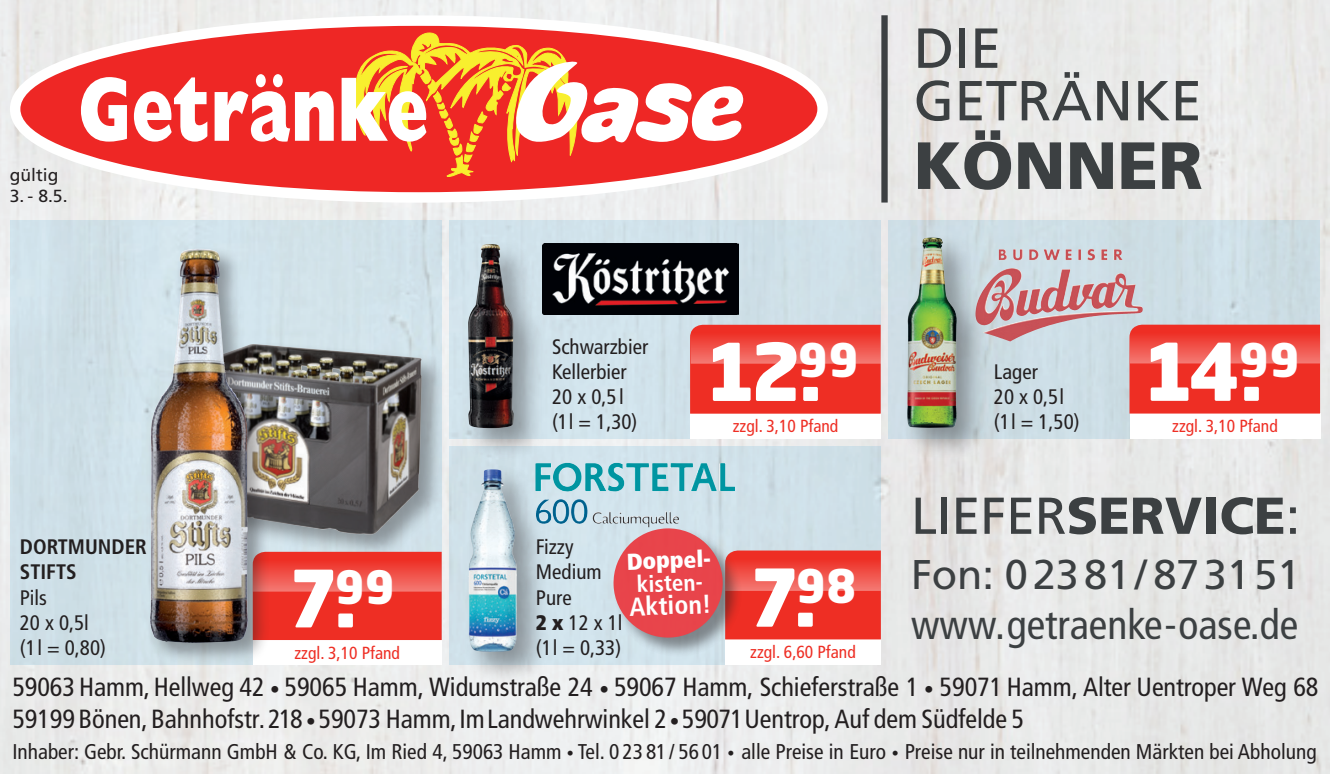
<style>
.page{position:relative;width:1330px;height:774px;background:#fff}
.page>*{position:absolute;margin:0;border:0;box-sizing:border-box;transform-origin:0 0}
.t1{font:900 78.4px "Neo Tech Std";color:#fff}
.t2{font:900 77.7px "Neo Tech Std";color:#fff}
.t3{font:900 66.5px "Frutiger";color:#3c4042}
.t4{font:56.35px/52.5px "Frutiger";color:#3c4042}
.t5{font:51.8px "Frutiger";color:#3c4042}
.t6{font:900 45.85px "Neo Tech Std";color:#fff}
.t7{font:condensed 41.65px "Frutiger";color:#3c4042}
.t8{font:41.65px "Frutiger";color:#3c4042}
.t9{font:condensed 26.25px/31.5px "Frutiger LT";letter-spacing:-.005em;color:#231f20}
.t10{font:700 condensed 25.9px "Frutiger LT";color:#fff}
.t11{font:900 condensed 23.1px "Frutiger LT";color:#fff}
.t12{font:700 condensed 23.1px "Frutiger LT";color:#fff}
.t13{font:condensed 21.35px "Frutiger LT";color:#231f20}
.t14{font:condensed 21px/25.2px "Frutiger";color:#231f20}
.t15{font:700 condensed 21px/25.2px "Frutiger";color:#231f20}
.t16{font:condensed 17.5px "Frutiger";color:#ee2e24}
.t17{font:17.5px "Frutiger";color:#231f20}
.s1{font-weight:900}
.s2{font-size:19.25px}
.s3{font-size:14px}
</style>
<div class="page">
<img style="left:0;top:0;width:1329px;height:774px">
<svg style="left:888px;top:221px;width:432px;height:218px;background:#ccd2d9"></svg>
<svg style="left:449px;top:446px;width:432px;height:219px;background:#c7dde6"></svg>
<div style="left:449px;top:221px;width:432px;height:218px;background:#d0e2ea"></div>
<div style="left:10px;top:221px;width:431px;height:444px;background:#d0e1e8"></div>
<svg style="left:10px;top:15px;width:817px;height:188px;fill:#edeeee"></svg>
<div style="left:20px;top:26px;width:797px;height:166px;background:#ee2725;border-radius:50%"></div>
<svg style="left:215px;top:74px;width:119px;height:68px"></svg>
<svg style="left:341px;top:31px;width:405px;height:146px"></svg>
<svg style="left:81px;top:77px;width:46px;height:65px"></svg>
<svg style="left:134px;top:77px;width:73px;height:65px"></svg>
<div style="left:881px;top:15px;width:6px;height:188px;background:#3c4042"></div>
<img style="left:547px;top:243px;width:191px;height:71px">
<div style="left:463px;top:240px;width:84px;height:221px;background:#231f20;opacity:.4"></div>
<img style="left:468px;top:244px;width:46px;height:184px">
<div style="left:690px;top:414px;width:191px;height:25px;background:#fff"></div>
<svg style="left:690px;top:325px;width:191px;height:89px;background:#ee3c33"></svg>
<div style="left:1129px;top:413px;width:191px;height:26px;background:#fff"></div>
<svg style="left:1129px;top:325px;width:191px;height:88px;background:#ee3c32"></svg>
<img style="left:1087px;top:249px;width:35px;height:11px">
<div style="left:902px;top:233px;width:87px;height:228px;background:#231f20;opacity:.4"></div>
<img style="left:907px;top:237px;width:49px;height:191px">
<div style="left:725px;top:639px;width:156px;height:26px;background:#fff"></div>
<svg style="left:743px;top:550px;width:138px;height:89px;background:#ee3c33"></svg>
<div style="left:464px;top:465px;width:86px;height:219px;background:#231f20;opacity:.4"></div>
<img style="left:470px;top:469px;width:22px;height:78px">
<img style="left:553px;top:463px;width:71px;height:28px">
<div style="left:613px;top:528px;width:130px;height:130px;background:#231f20;opacity:.6"></div>
<div style="left:614px;top:529px;width:108px;height:108px;background:#e8444b;border-radius:50%"></div>
<div style="left:612px;top:527px;width:111px;height:111px;border:3px solid #ee1d23;border-radius:50%"></div>
<div style="left:184px;top:341px;width:262px;height:218px;background:#231f20;opacity:.4"></div>
<img style="left:270px;top:344px;width:151px;height:190px">
<div style="left:253px;top:640px;width:188px;height:25px;background:#fff"></div>
<svg style="left:270px;top:552px;width:171px;height:88px;background:#ee3b32"></svg>
<div style="left:147px;top:246px;width:123px;height:418px;background:#231f20;opacity:.4"></div>
<img style="left:150px;top:249px;width:49px;height:371px">
<p class="t17" style="left:10px;top:165px;width:50px">gültig</p>
<p class="t17" style="left:10px;top:186px;width:59px">3. - 8.5.</p>
<p class="t15" style="left:20px;top:534px;width:129px">DORTMUNDER<br>STIFTS</p>
<p class="t14" style="left:20px;top:585px;width:88px">Pils<br>20 x 0,5l (1l = 0,80)</p>
<h2 class="t2" style="left:288px;top:548px;width:108px">7.<sup>99</sup></h2>
<p class="t16" style="left:294px;top:642px;width:107px">zzgl. 3,10 Pfand</p>
<h3 class="t4" style="left:913px;top:21px;width:290px">DIE<br>GETRÄNKE</h3>
<h3 class="t3" style="left:913px;top:125px;width:290px">KÖNNER</h3>
<p class="t14" style="left:552px;top:334px;width:98px">Schwarzbier<br>Kellerbier<br>20 x 0,5 l (1l = 1,30)</p>
<h1 class="t1" style="left:705px;top:321px;width:154px">12.<sup>99</sup></h1>
<p class="t16" style="left:732px;top:416px;width:107px">zzgl. 3,10 Pfand</p>
<p class="t14" style="left:536px;top:534px;width:88px">Fizzy<br>Medium<br>Pure<br><span class="s1">2 x</span> 12 x 1l (1l = 0,33)</p>
<p class="t11" style="left:626px;top:547px;width:90px;rotate:-2deg">Doppel-</p>
<p class="t12" style="left:636px;top:570px;width:72px;rotate:-2deg">kisten-</p>
<p class="t10" style="left:629px;top:591px;width:83px;rotate:-2deg">Aktion!</p>
<h1 class="t1" style="left:748px;top:546px;width:109px">7.<sup>98</sup></h1>
<p class="t16" style="left:750px;top:642px;width:107px">zzgl. 6,60 Pfand</p>
<p class="t14" style="left:994px;top:359px;width:45px">Lager</p>
<p class="t14" style="left:994px;top:384px;width:87px">20 x 0,5l (1l = 1,50)</p>
<h3 class="t6" style="left:1238px;top:330px;width:62px">99</h3>
<h1 class="t1" style="left:1143px;top:320px;width:121px">14.</h1>
<p class="t16" style="left:1172px;top:416px;width:107px">zzgl. 3,10 Pfand</p>
<h3 class="t5" style="left:911px;top:485px;width:390px">LIEFER<span class="s1">SERVICE</span>:</h3>
<h3 class="t8" style="left:911px;top:550px;width:391px">Fon: 02381/ 873151</h3>
<h3 class="t7" style="left:911px;top:600px;width:389px">www.getraenke-oase.de</h3>
<p class="t9" style="left:12px;top:672px;width:1307px">59063 Hamm, Hellweg 42 <span class="s2">•</span> 59065 Hamm, Widumstraße 24 <span class="s2">•</span> 59067 Hamm, Schieferstraße 1 <span class="s2">•</span> 59071 Hamm, Alter Uentroper Weg 68<br>59199 Bönen, Bahnhofstr. 218 <span class="s2">•</span> 59073 Hamm, Im Landwehrwinkel 2 <span class="s2">•</span> 59071 Uentrop, Auf dem Südfelde 5</p>
<p class="t13" style="left:12px;top:739px;width:1305px">Inhaber: Gebr. Schürmann GmbH &amp; Co. KG, Im Ried 4, 59063 Hamm <span class="s3">•</span> Tel. 0 23 81 / 56 01 <span class="s3">•</span> alle Preise in Euro <span class="s3">•</span> Preise nur in teilnehmenden Märkten bei Abholung</p>
</div>
